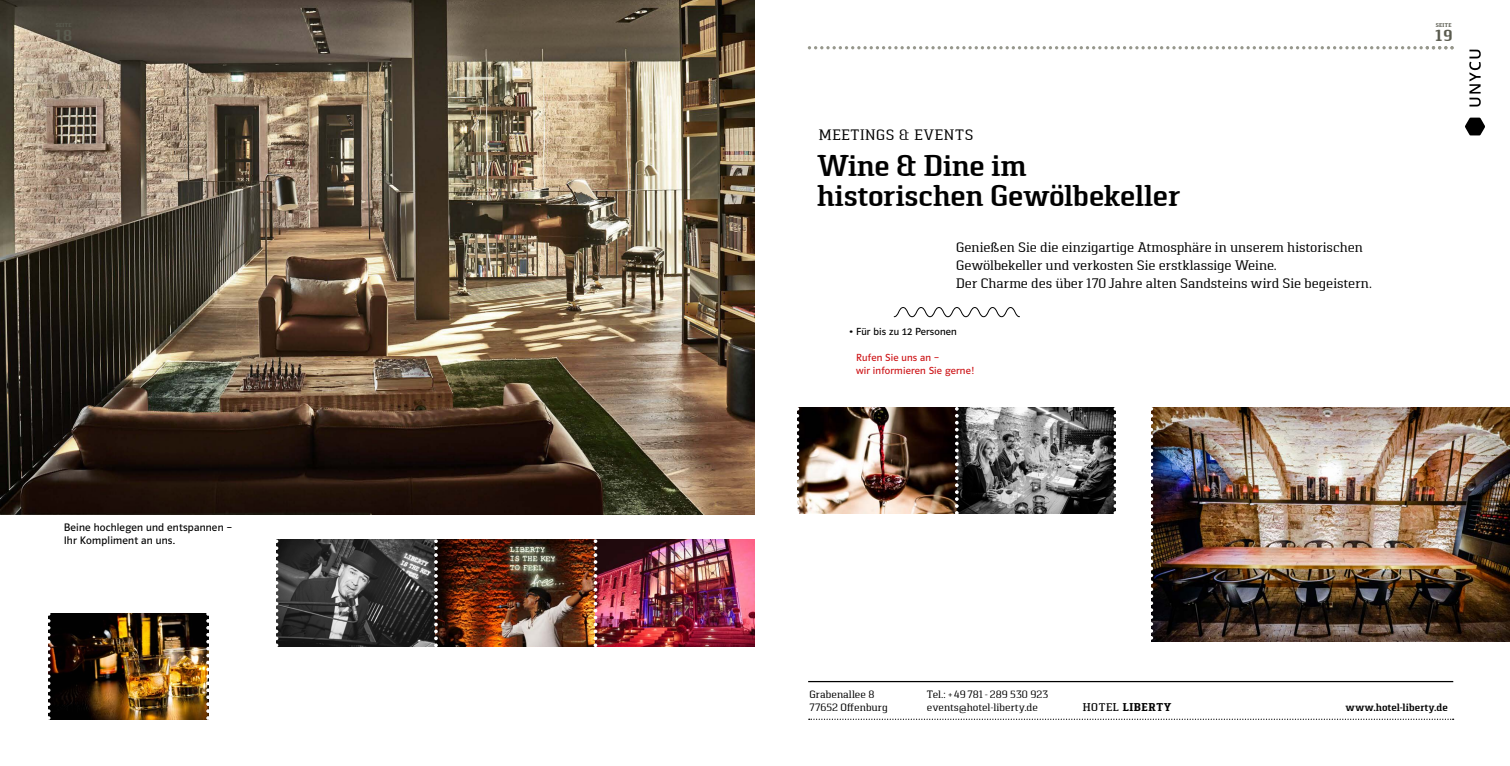
<style>
.page{position:relative;width:1510px;height:766px;background:#fff}
.page>*{position:absolute;margin:0;border:0;box-sizing:border-box;transform-origin:0 0}
.t1{font:600 30px/30px "Pancetta Serif Pro";letter-spacing:-.01em;color:#000}
.t2{font:700 16px "Pancetta Serif Pro";color:#5a5b4f}
.t3{font:15px "Pancetta Serif Pro";letter-spacing:.045em;color:#000}
.t4{font:13.75px/17.5px "Pancetta Serif Pro";color:#000}
.t5{font:11.25px/13.8px "Polo 11 Buch";letter-spacing:.015em;color:#000}
.t6{font:700 11.25px "Pancetta Serif Pro";letter-spacing:.055em;color:#000}
.t7{font:10.62px/12.5px "Pancetta Serif Pro";letter-spacing:.005em;color:#000}
.t8{font:10.62px/13.1px "Polo 11 Buch";letter-spacing:.015em;color:#cd1316}
.t9{font:600 10.62px "Pancetta Serif Pro";letter-spacing:.005em;color:#000}
.t10{font:10.62px "Polo 11 Buch";letter-spacing:.015em;color:#000}
.t11{font:700 5.5px "Pancetta Serif Pro";letter-spacing:.055em;color:#5a5b4f}
.s1{font-weight:500}
</style>
<div class="page">
<svg style="left:808px;top:718px;width:645px;height:1px"></svg>
<hr style="left:808px;top:680px;width:645px;height:2px;background:#000">
<svg style="left:808px;top:46px;width:645px;height:3px"></svg>
<img style="left:0;top:0;width:755px;height:514px">
<img style="left:278px;top:539px;width:477px;height:107px">
<img style="left:799px;top:407px;width:314px;height:107px">
<img style="left:50px;top:613px;width:156px;height:106px">
<img style="left:1151px;top:407px;width:358px;height:234px">
<svg style="left:1151px;top:407px;width:2px;height:232px"></svg>
<svg style="left:276px;top:539px;width:2px;height:108px"></svg>
<svg style="left:434px;top:539px;width:4px;height:108px"></svg>
<svg style="left:593px;top:539px;width:4px;height:108px"></svg>
<svg style="left:797px;top:407px;width:2px;height:105px"></svg>
<svg style="left:955px;top:407px;width:3px;height:107px"></svg>
<svg style="left:1113px;top:407px;width:3px;height:107px"></svg>
<svg style="left:893px;top:307px;width:127px;height:10px"></svg>
<svg style="left:48px;top:615px;width:2px;height:102px"></svg>
<svg style="left:206px;top:613px;width:3px;height:106px"></svg>
<svg style="left:1465px;top:118px;width:20px;height:17px"></svg>
<svg style="left:1469px;top:50px;width:11px;height:56px"></svg>
<p class="t2" style="left:55px;top:27px;width:19px">18</p>
<p class="t5" style="left:64px;top:520px;width:169px">Beine hochlegen und entspannen –<br>Ihr Kompliment an uns.</p>
<p class="t11" style="left:1435px;top:22px;width:17px">SEITE</p>
<p class="t3" style="left:819px;top:126px;width:156px">MEETINGS &amp; EVENTS</p>
<h1 class="t1" style="left:817px;top:150px;width:365px">Wine &amp; Dine im historischen Gewölbekeller</h1>
<p class="t4" style="left:956px;top:239px;width:417px">Genießen Sie die einzigartige Atmosphäre in unserem historischen<br>Gewölbekeller und verkosten Sie erstklassige Weine.<br>Der Charme des über 170 Jahre alten Sandsteins wird Sie begeistern.</p>
<p class="t10" style="left:849px;top:325px;width:109px">• Für bis zu 12 Personen</p>
<p class="t8" style="left:856px;top:351px;width:119px">Rufen Sie uns an –<br>wir informieren Sie gerne!</p>
<p class="t2" style="left:1435px;top:27px;width:19px">19</p>
<p class="t7" style="left:809px;top:688px;width:80px">Grabenallee 8<br>77652 Offenburg</p>
<p class="t7" style="left:927px;top:688px;width:123px">Tel.: + 49 781 - 289 530 923 events@hotel-liberty.de</p>
<p class="t6" style="left:1083px;top:700px;width:90px"><span class="s1">HOTEL</span> LIBERTY</p>
<p class="t9" style="left:1345px;top:701px;width:104px">www.hotel-liberty.de</p>
</div>
